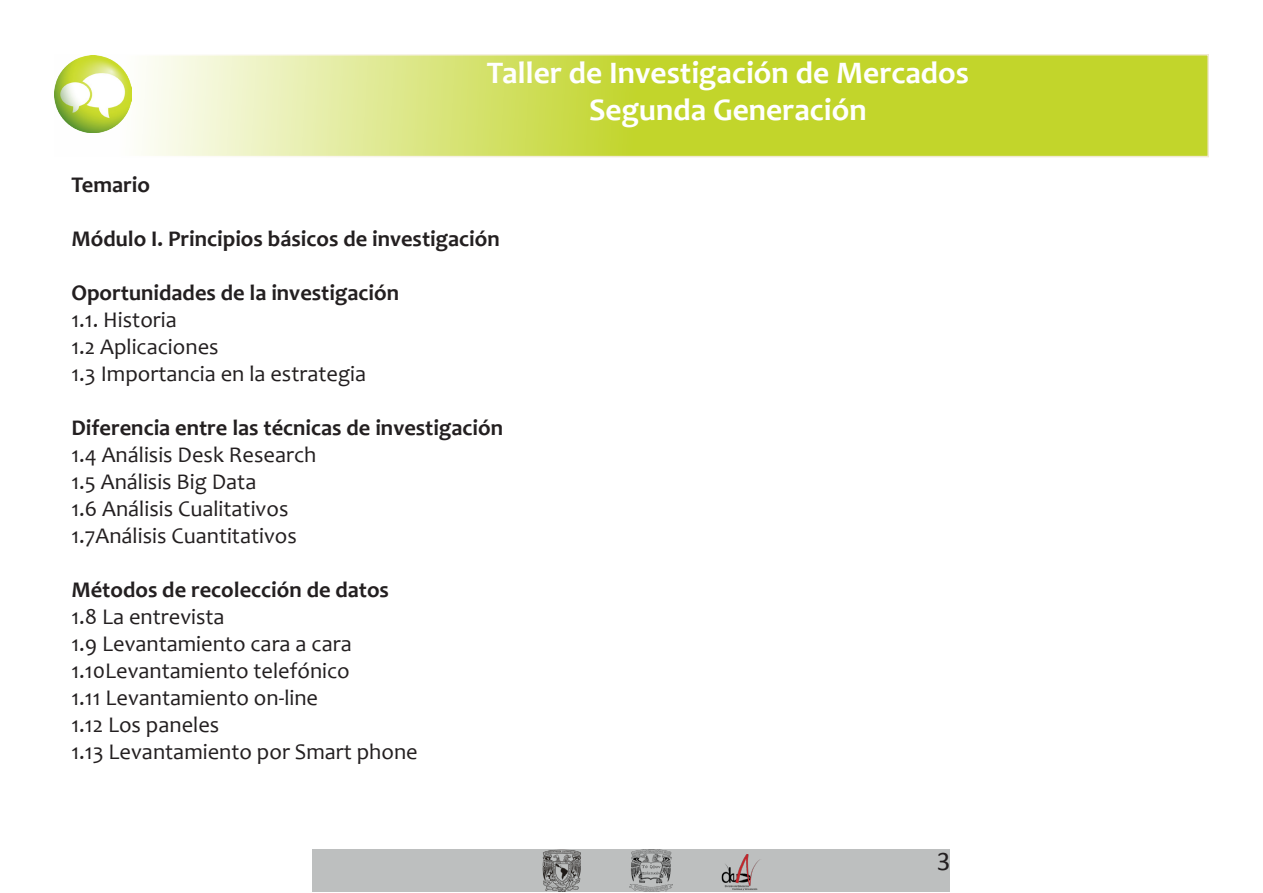
<style>
.page{position:relative;width:1263px;height:893px;background:#fff}
.page>*{position:absolute;margin:0;border:0;box-sizing:border-box;transform-origin:0 0}
.t1{font:700 31.5px "Candara";color:#fff}
.t2{font:27px "Calibri";color:#231f20}
.t3{font:22.5px "Candara";color:#231f20}
.t4{font:700 22.5px "Candara";color:#231f20}
</style>
<div class="page">
<div style="left:313px;top:849px;width:637px;height:43px;background:#bdbfbf"></div>
<img style="left:721px;top:854px;width:39px;height:37px">
<img style="left:542px;top:849px;width:39px;height:43px">
<img style="left:630px;top:849px;width:42px;height:43px">
<svg style="left:141px;top:54px;width:1068px;height:103px;background:#d0de5d"></svg>
<img style="left:54px;top:55px;width:78px;height:78px">
<p class="t1" style="left:487px;top:53px;width:484px">Taller de Investigación de Mercados</p>
<p class="t1" style="left:589px;top:90px;width:279px">Segunda Generación</p>
<p class="t4" style="left:71px;top:170px;width:80px">Temario</p>
<p class="t4" style="left:71px;top:224px;width:430px">Módulo I. Principios básicos de investigación</p>
<p class="t4" style="left:71px;top:278px;width:329px">Oportunidades de la investigación</p>
<p class="t3" style="left:71px;top:305px;width:107px">1.1. Historia</p>
<p class="t3" style="left:71px;top:332px;width:149px">1.2 Aplicaciones</p>
<p class="t3" style="left:71px;top:359px;width:296px">1.3 Importancia en la estrategia</p>
<p class="t4" style="left:71px;top:413px;width:433px">Diferencia entre las técnicas de investigación</p>
<p class="t3" style="left:71px;top:440px;width:247px">1.4 Análisis Desk Research</p>
<p class="t3" style="left:71px;top:467px;width:187px">1.5 Análisis Big Data</p>
<p class="t3" style="left:71px;top:494px;width:219px">1.6 Análisis Cualitativos</p>
<p class="t3" style="left:71px;top:521px;width:227px">1.7Análisis Cuantitativos</p>
<p class="t4" style="left:71px;top:575px;width:319px">Métodos de recolección de datos</p>
<p class="t3" style="left:71px;top:602px;width:155px">1.8 La entrevista</p>
<p class="t3" style="left:71px;top:629px;width:282px">1.9 Levantamiento cara a cara</p>
<p class="t3" style="left:71px;top:656px;width:280px">1.10Levantamiento telefónico</p>
<p class="t3" style="left:71px;top:683px;width:248px">1.11 Levantamiento on-line</p>
<p class="t3" style="left:71px;top:710px;width:150px">1.12 Los paneles</p>
<p class="t3" style="left:71px;top:737px;width:348px">1.13 Levantamiento por Smart phone</p>
<p class="t2" style="left:937px;top:844px;width:15px">3</p>
</div>
